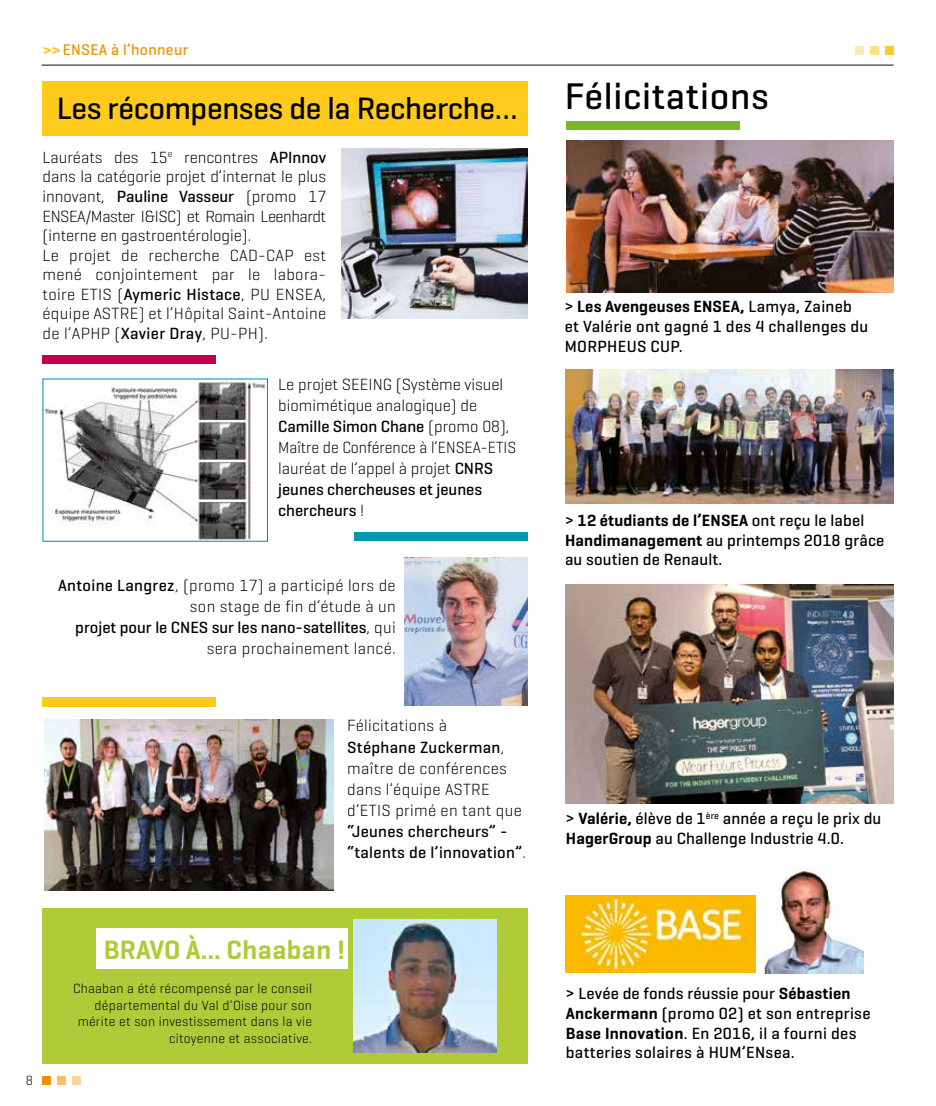
<style>
.page{position:relative;width:936px;height:1106px;background:#fff}
.page>*{position:absolute;margin:0;border:0;box-sizing:border-box;transform-origin:0 0}
.t1{font:500 37.65px "Geogrotesque";letter-spacing:.02em;color:#000}
.t2{font:500 31.5px "Geogrotesque";letter-spacing:-.01em;color:#000}
.t3{font:600 27px "Geogrotesque";letter-spacing:.02em;color:#afcb37}
.t4{font:300 16.5px/19.5px "Geogrotesque";color:#000}
.t5{font:500 16.5px/19.8px "Geogrotesque";letter-spacing:.02em;color:#000}
.t6{font:300 16.5px/21px "Geogrotesque";letter-spacing:.02em;color:#000;text-align:right}
.t7{font:500 15.75px "Geogrotesque";letter-spacing:.02em;color:#f39200}
.t8{font:600 15.15px "Geogrotesque";color:#fecb1d}
.t9{font:300 13.5px/16.5px "Geogrotesque";letter-spacing:.02em;color:#000;text-align:right}
.s1{font-weight:500}
.s2{font-weight:300}
.s3{font-weight:600}
</style>
<div class="page">
<img style="left:755px;top:867px;width:108px;height:106px">
<div style="left:43px;top:907px;width:484px;height:156px;background:#afcb37"></div>
<div style="left:855px;top:47px;width:8px;height:8px;background:#ffe9af"></div>
<div style="left:870px;top:47px;width:8px;height:8px;background:#ffde85"></div>
<div style="left:885px;top:47px;width:8px;height:8px;background:#fecb1d"></div>
<div style="left:72px;top:1076px;width:8px;height:8px;background:#fcd29e"></div>
<div style="left:57px;top:1076px;width:8px;height:8px;background:#fabc6d"></div>
<div style="left:43px;top:1076px;width:8px;height:8px;background:#f39200"></div>
<div style="left:42px;top:64px;width:851px;height:2px;border:1px solid #706f6f"></div>
<div style="left:354px;top:532px;width:173px;height:9px;background:#0098ad"></div>
<img style="left:353px;top:919px;width:143px;height:133px">
<div style="left:96px;top:928px;width:252px;height:40px;background:#fff"></div>
<div style="left:43px;top:698px;width:173px;height:9px;background:#fecb1d"></div>
<div style="left:43px;top:355px;width:173px;height:8px;background:#c3004d"></div>
<div style="left:43px;top:81px;width:484px;height:54px;background:#fecb1d"></div>
<img style="left:565px;top:369px;width:328px;height:135px">
<img style="left:566px;top:585px;width:327px;height:218px">
<img style="left:566px;top:895px;width:189px;height:78px">
<img style="left:341px;top:149px;width:186px;height:169px">
<img style="left:45px;top:381px;width:221px;height:158px">
<img style="left:404px;top:557px;width:123px;height:149px">
<img style="left:566px;top:140px;width:327px;height:152px">
<div style="left:566px;top:121px;width:173px;height:9px;background:#76b82a"></div>
<img style="left:44px;top:719px;width:289px;height:171px">
<p class="t8" style="left:37px;top:54px;width:9px;rotate:-90deg">v</p>
<p class="t8" style="left:45px;top:54px;width:9px;rotate:-90deg">v</p>
<p class="t7" style="left:63px;top:40px;width:127px">ENSEA à l’honneur</p>
<h2 class="t2" style="left:57px;top:88px;width:462px">Les récompenses de la Recherche…</h2>
<p class="t4" style="left:43px;top:147px;width:285px">Lauréats des 15<sup>e</sup> rencontres <span class="s1">APInnov </span>dans la catégorie projet d’internat le plus innovant, <span class="s1">Pauline Vasseur</span> (promo 17<br>ENSEA/Master I&amp;ISC) et Romain Leenhardt (interne en gastroentérologie).<br>Le projet de recherche CAD-CAP est mené conjointement par le labora&shy;toire ETIS (<span class="s1">Aymeric Histace</span>, PU ENSEA, équipe ASTRE) et l’Hôpital Saint-Antoine de l’APHP (<span class="s1">Xavier Dray</span>, PU-PH).</p>
<p class="t4" style="left:278px;top:373px;width:239px;line-height:21px">Le projet SEEING (Système visuel biomimétique analogique) de<br><span class="s1">Camille Simon Chane</span> (promo 08),<br>Maître de Conférence à l’ENSEA-ETIS lauréat de l’appel à projet <span class="s1">CNRS jeunes chercheuses et jeunes chercheurs</span> !</p>
<p class="t6" style="left:58px;top:574px;width:339px"><span class="s1">Antoine Langrez</span>, (promo 17) a participé lors de son stage de fin d’étude à un<br><span class="s1">projet pour le CNES sur les nano-satellites</span>, qui sera prochainement lancé.</p>
<p class="t6" style="left:347px;top:715px;width:176px;text-align:left">Félicitations à<br><span class="s1">Stéphane Zuckerman</span>, maître de conférences dans l’équipe ASTRE d’ETIS primé en tant que</p>
<p class="t5" style="left:347px;top:820px;width:180px;line-height:21px">“Jeunes chercheurs” - “talents de l’innovation”<span class="s2">.</span></p>
<p class="t9" style="left:26px;top:1071px;width:9px">8</p>
<h3 class="t3" style="left:104px;top:932px;width:243px">BRAVO À… Chaaban !</h3>
<p class="t9" style="left:73px;top:979px;width:240px">Chaaban a été récompensé par le conseil départemental du Val d’Oise pour son mérite et son investissement dans la vie citoyenne et associative.</p>
<h1 class="t1" style="left:564px;top:73px;width:205px">Félicitations</h1>
<p class="t5" style="left:564px;top:296px;width:305px">&gt; <span class="s3">Les Avengeuses ENSEA,</span> Lamya, Zaineb et Valérie ont gagné 1 des 4 challenges du<br>MORPHEUS CUP.</p>
<p class="t5" style="left:565px;top:510px;width:321px">&gt; <span class="s3">12 étudiants de l’ENSEA</span> ont reçu le label<br><span class="s3">Handimanagement</span> au printemps 2018 grâce au soutien de Renault.</p>
<p class="t5" style="left:566px;top:808px;width:317px">&gt; <span class="s3">Valérie,</span> élève de 1<sup>ère</sup> année a reçu le prix du<br><span class="s3">HagerGroup</span> au Challenge Industrie 4.0.</p>
<p class="t5" style="left:566px;top:983px;width:306px">&gt; Levée de fonds réussie pour <span class="s3">Sébastien Anckermann</span> (promo 02) et son entreprise <span class="s3">Base Innovation</span>. En 2016, il a fourni des batteries solaires à HUM’ENsea.</p>
</div>
